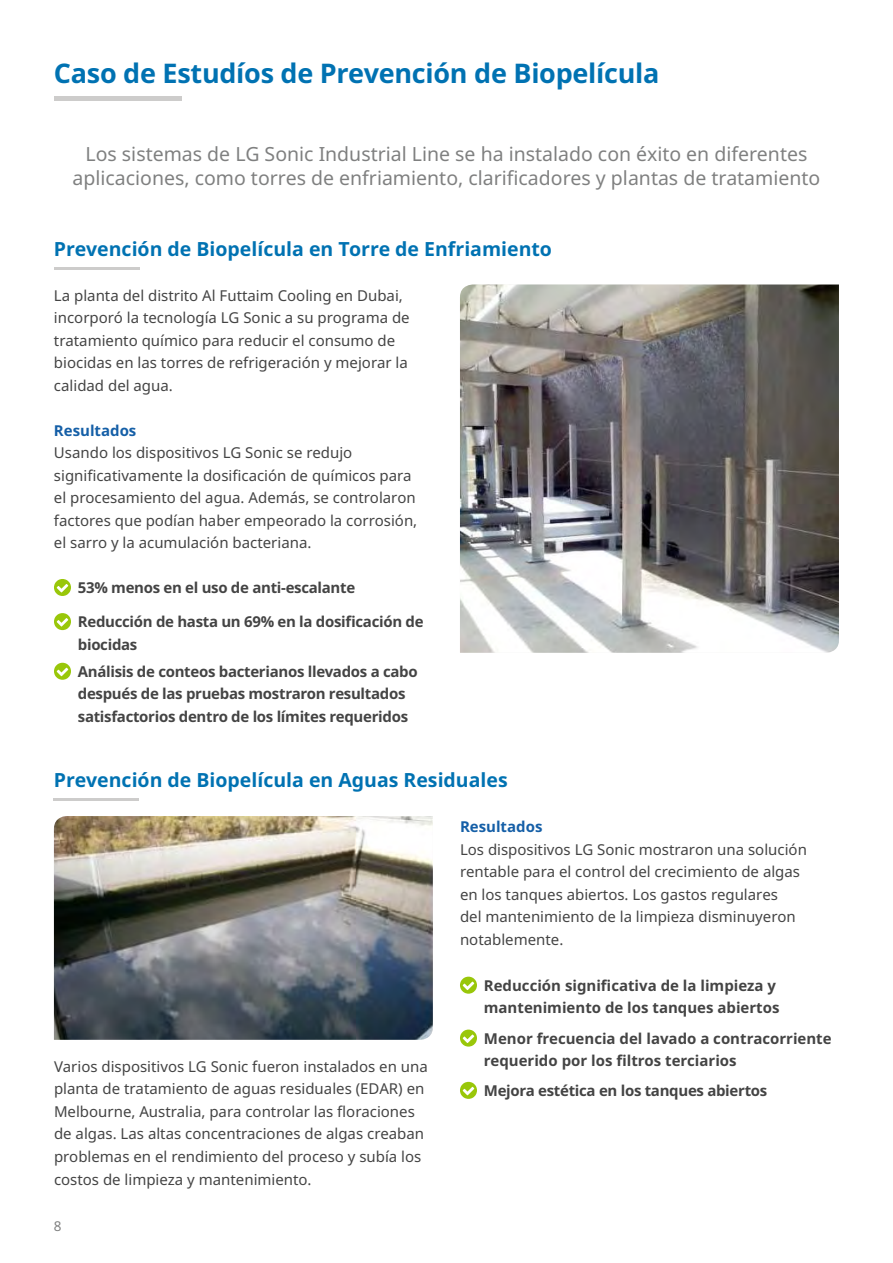
<style>
.page{position:relative;width:893px;height:1263px;background:#fff}
.page>*{position:absolute;margin:0;border:0;box-sizing:border-box;transform-origin:0 0}
.t1{font:700 27px "Noto Sans";letter-spacing:-.01em;color:#0072b2}
.t2{font:19.5px/24px "Noto Sans";color:#7f8080;text-align:center}
.t3{font:700 19.5px "Noto Sans";color:#0072b2}
.t4{font:15px/22.5px "Noto Sans";color:#444}
.t5{font:700 15px/22.5px "Noto Sans";letter-spacing:-.02em;color:#444}
.t6{font:700 15px/22.5px "Noto Sans";color:#444}
.t7{font:700 15px "Noto Sans";color:#155fa7}
.t8{font:13.5px "Noto Sans";color:#7f8080}
</style>
<div class="page">
<hr style="left:54px;top:97px;width:128px;height:4px;background:#cdcccb">
<hr style="left:54px;top:267px;width:85px;height:2px;background:#cdcccb">
<svg style="left:54px;top:579px;width:17px;height:17px"></svg>
<svg style="left:54px;top:613px;width:17px;height:17px"></svg>
<svg style="left:54px;top:663px;width:17px;height:17px"></svg>
<img style="left:460px;top:284px;width:379px;height:369px">
<hr style="left:54px;top:798px;width:85px;height:3px;background:#cdcccb">
<svg style="left:460px;top:977px;width:17px;height:17px"></svg>
<svg style="left:460px;top:1029px;width:17px;height:17px"></svg>
<svg style="left:460px;top:1082px;width:17px;height:17px"></svg>
<img style="left:54px;top:816px;width:379px;height:224px">
<h1 class="t1" style="left:54px;top:54px;width:607px">Caso de Estudíos de Prevención de Biopelícula</h1>
<h2 class="t2" style="left:73px;top:142px;width:749px">Los sistemas de LG Sonic Industrial Line se ha instalado con éxito en diferentes aplicaciones, como torres de enfriamiento, clarificadores y plantas de tratamiento</h2>
<h2 class="t3" style="left:54px;top:235px;width:500px">Prevención de Biopelícula en Torre de Enfriamiento</h2>
<p class="t4" style="left:54px;top:283px;width:357px">La planta del distrito Al Futtaim Cooling en Dubai, incorporó la tecnología LG Sonic a su programa de tratamiento químico para reducir el consumo de biocidas en las torres de refrigeración y mejorar la calidad del agua.</p>
<p class="t7" style="left:54px;top:419px;width:84px">Resultados</p>
<p class="t4" style="left:54px;top:441px;width:365px">Usando los dispositivos LG Sonic se redujo significativamente la dosificación de químicos para el procesamiento del agua. Además, se controlaron factores que podían haber empeorado la corrosión, el sarro y la acumulación bacteriana.</p>
<p class="t5" style="left:78px;top:576px;width:279px">53% menos en el uso de anti-escalante</p>
<p class="t5" style="left:78px;top:610px;width:347px">Reducción de hasta un 69% en la dosificación de biocidas</p>
<p class="t5" style="left:78px;top:660px;width:341px">Análisis de conteos bacterianos llevados a cabo después de las pruebas mostraron resultados satisfactorios dentro de los límites requeridos</p>
<h2 class="t3" style="left:54px;top:766px;width:455px">Prevención de Biopelícula en Aguas Residuales</h2>
<p class="t4" style="left:54px;top:1055px;width:375px">Varios dispositivos LG Sonic fueron instalados en una planta de tratamiento de aguas residuales (EDAR) en Melbourne, Australia, para controlar las floraciones de algas. Las altas concentraciones de algas creaban problemas en el rendimiento del proceso y subía los costos de limpieza y mantenimiento.</p>
<p class="t8" style="left:54px;top:1217px;width:9px">8</p>
<p class="t7" style="left:460px;top:816px;width:84px">Resultados</p>
<p class="t4" style="left:460px;top:837px;width:348px">Los dispositivos LG Sonic mostraron una solución rentable para el control del crecimiento de algas en los tanques abiertos. Los gastos regulares<br>del mantenimiento de la limpieza disminuyeron notablemente.</p>
<p class="t6" style="left:484px;top:973px;width:297px">Reducción significativa de la limpieza y mantenimiento de los tanques abiertos</p>
<p class="t6" style="left:484px;top:1026px;width:349px">Menor frecuencia del lavado a contracorriente requerido por los filtros terciarios</p>
<p class="t5" style="left:484px;top:1079px;width:285px">Mejora estética en los tanques abiertos</p>
</div>
